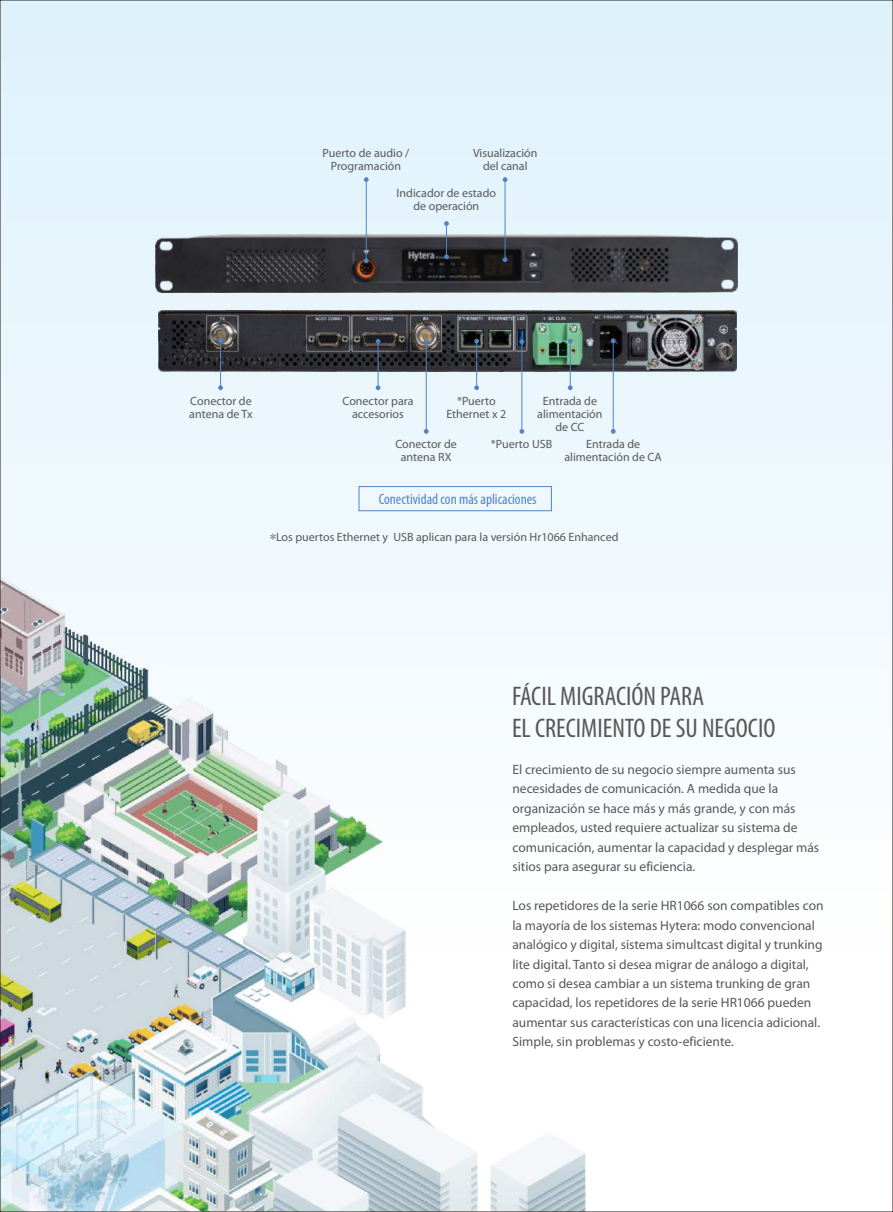
<style>
.page{position:relative;width:893px;height:1212px;background:#fff}
.page>*{position:absolute;margin:0;border:0;box-sizing:border-box;transform-origin:0 0}
.t1{font:condensed 27px/32px "Myriad Pro";color:#595857}
.t2{font:condensed 15px "Myriad Pro";color:#5085c5}
.t3{font:13.5px/19.5px "Myriad Pro";color:#595857}
.t4{font:12px/13px "Myriad Pro";color:#595857;text-align:center}
.s1{font-family:"Sim Sun"}
</style>
<div class="page">
<div style="left:0;top:0;width:893px;height:1018px;background:linear-gradient(to bottom,#ddf1fb,#fff)"></div>
<img style="left:2px;top:409px;width:591px;height:801px">
<img style="left:158px;top:310px;width:579px;height:61px">
<img style="left:156px;top:235px;width:581px;height:57px">
<hr style="left:366px;top:180px;width:1px;height:81px;background:#5085c5">
<hr style="left:446px;top:224px;width:1px;height:33px;background:#5085c5">
<svg style="left:364px;top:177px;width:5px;height:5px"></svg>
<svg style="left:444px;top:221px;width:5px;height:5px"></svg>
<hr style="left:505px;top:180px;width:1px;height:81px;background:#5085c5">
<svg style="left:503px;top:177px;width:4px;height:5px"></svg>
<hr style="left:220px;top:341px;width:1px;height:47px;background:#5085c5">
<svg style="left:218px;top:385px;width:5px;height:5px"></svg>
<hr style="left:378px;top:341px;width:1px;height:47px;background:#5085c5">
<svg style="left:376px;top:385px;width:4px;height:5px"></svg>
<hr style="left:426px;top:341px;width:1px;height:90px;background:#5085c5">
<svg style="left:424px;top:429px;width:5px;height:5px"></svg>
<hr style="left:476px;top:341px;width:1px;height:47px;background:#5085c5">
<svg style="left:474px;top:385px;width:5px;height:5px"></svg>
<hr style="left:521px;top:341px;width:1px;height:90px;background:#5085c5">
<svg style="left:519px;top:429px;width:5px;height:5px"></svg>
<hr style="left:570px;top:341px;width:1px;height:47px;background:#5085c5">
<svg style="left:568px;top:385px;width:5px;height:5px"></svg>
<hr style="left:613px;top:341px;width:1px;height:90px;background:#5085c5">
<svg style="left:611px;top:429px;width:5px;height:5px"></svg>
<svg style="left:364px;top:258px;width:5px;height:5px"></svg>
<svg style="left:444px;top:254px;width:5px;height:5px"></svg>
<svg style="left:503px;top:257px;width:4px;height:5px"></svg>
<svg style="left:218px;top:338px;width:5px;height:5px"></svg>
<svg style="left:376px;top:339px;width:4px;height:5px"></svg>
<svg style="left:424px;top:339px;width:5px;height:5px"></svg>
<svg style="left:474px;top:339px;width:5px;height:4px"></svg>
<svg style="left:519px;top:339px;width:5px;height:5px"></svg>
<svg style="left:568px;top:339px;width:5px;height:4px"></svg>
<svg style="left:611px;top:338px;width:5px;height:5px"></svg>
<div style="left:359px;top:486px;width:193px;height:25px;border:1px solid #5085c5"></div>
<p class="t4" style="left:323px;top:147px;width:88px">Puerto de audio /<br>Programación</p>
<p class="t4" style="left:473px;top:147px;width:66px">Visualización del canal</p>
<p class="t4" style="left:397px;top:188px;width:101px">Indicador de estado de operación</p>
<p class="t4" style="left:189px;top:395px;width:65px;text-align:left">Conector de antena de Tx</p>
<p class="t4" style="left:343px;top:395px;width:72px">Conector para accesorios</p>
<p class="t4" style="left:395px;top:439px;width:63px">Conector de antena RX</p>
<p class="t4" style="left:491px;top:439px;width:63px">*Puerto USB</p>
<p class="t4" style="left:564px;top:439px;width:99px">Entrada de alimentación de CA</p>
<p class="t4" style="left:537px;top:395px;width:67px">Entrada de alimentación de CC</p>
<p class="t4" style="left:446px;top:395px;width:61px">*Puerto<br>Ethernet x 2</p>
<p class="t2" style="left:379px;top:492px;width:159px">Conectividad con más aplicaciones</p>
<p class="t4" style="left:270px;top:531px;width:350px"><span class="s1">*</span>Los puertos Ethernet y USB aplican para la versión Hr1066 Enhanced</p>
<h1 class="t1" style="left:512px;top:683px;width:265px">FÁCIL MIGRACIÓN PARA<br>EL CRECIMIENTO DE SU NEGOCIO</h1>
<p class="t3" style="left:512px;top:761px;width:308px">El crecimiento de su negocio siempre aumenta sus necesidades de comunicación. A medida que la organización se hace más y más grande, y con más empleados, usted requiere actualizar su sistema de comunicación, aumentar la capacidad y desplegar más sitios para asegurar su eficiencia.</p>
<p class="t3" style="left:512px;top:897px;width:313px">Los repetidores de la serie HR1066 son compatibles con la mayoría de los sistemas Hytera: modo convencional analógico y digital, sistema simultcast digital y trunking lite digital. Tanto si desea migrar de análogo a digital, como si desea cambiar a un sistema trunking de gran capacidad, los repetidores de la serie HR1066 pueden aumentar sus características con una licencia adicional.<br>Simple, sin problemas y costo-eficiente.</p>
</div>
